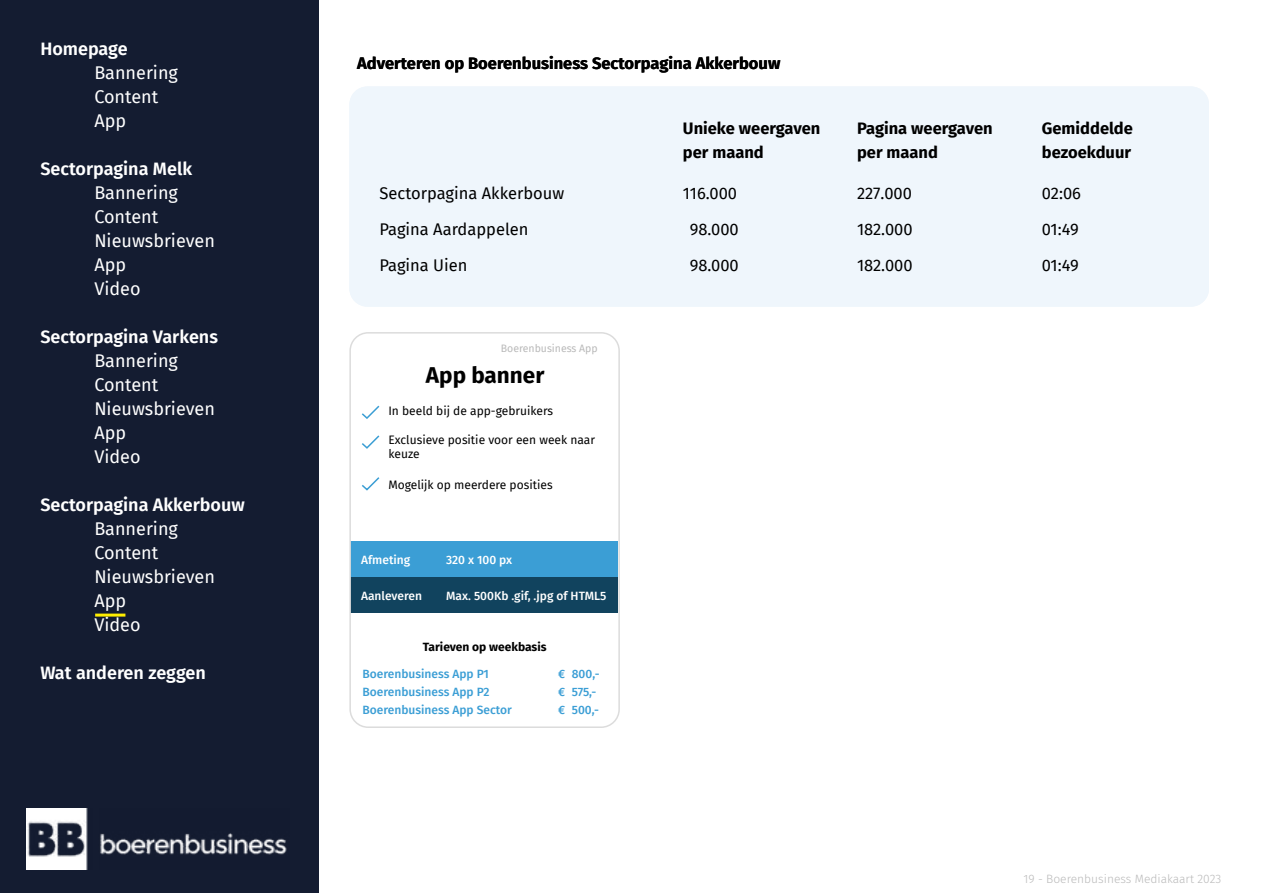
<style>
.page{position:relative;width:1263px;height:893px;background:#fff}
.page>*{position:absolute;margin:0;border:0;box-sizing:border-box;transform-origin:0 0}
.t1{font:700 22.5px "Fira Sans";color:#000}
.t2{font:18px/24px "Fira Sans";color:#fff}
.t3{font:600 18px "Fira Sans";color:#fff}
.t4{font:700 16.5px/24px "Fira Sans";color:#000}
.t5{font:16.5px/36px "Fira Sans";color:#000}
.t6{font:16.5px/36px "Fira Sans";letter-spacing:-.02em;color:#000}
.t7{font:12px/13.5px "Fira Sans";color:#000}
.t8{font:500 12px "Fira Sans";color:#3b9ed5}
.t9{font:500 12px "Fira Sans";color:#fff}
.t10{font:300 12px "Fira Sans";color:#bababa}
.t11{font:700 12px "Fira Sans";color:#000}
.t12{font:10.5px "Fira Sans";color:#bababa}
</style>
<div class="page">
<div style="left:0;top:0;width:319px;height:893px;background:#141c31"></div>
<img style="left:27px;top:809px;width:260px;height:60px">
<hr style="left:95px;top:614px;width:30px;height:3px;background:#ffed00">
<svg style="left:362px;top:405px;width:18px;height:14px"></svg>
<svg style="left:362px;top:435px;width:18px;height:14px"></svg>
<svg style="left:362px;top:477px;width:18px;height:14px"></svg>
<div style="left:350px;top:541px;width:268px;height:36px;background:#3b9ed5"></div>
<div style="left:350px;top:577px;width:268px;height:35px;background:#11435e"></div>
<div style="left:349px;top:332px;width:271px;height:396px;border:2px solid #dcdcdc;border-radius:18px"></div>
<div style="left:349px;top:86px;width:860px;height:221px;background:#eff6fc;border-radius:18px"></div>
<p class="t3" style="left:40px;top:34px;width:89px">Homepage</p>
<p class="t2" style="left:94px;top:60px;width:85px">Bannering<br>Content<br>App</p>
<p class="t3" style="left:40px;top:154px;width:153px">Sectorpagina Melk</p>
<p class="t2" style="left:94px;top:180px;width:122px">Bannering<br>Content<br>Nieuwsbrieven<br>App<br>Video</p>
<p class="t3" style="left:40px;top:322px;width:179px">Sectorpagina Varkens</p>
<p class="t2" style="left:94px;top:348px;width:122px">Bannering<br>Content<br>Nieuwsbrieven<br>App<br>Video</p>
<p class="t3" style="left:40px;top:490px;width:206px">Sectorpagina Akkerbouw</p>
<p class="t2" style="left:94px;top:516px;width:122px">Bannering<br>Content<br>Nieuwsbrieven<br>App<br>Video</p>
<p class="t3" style="left:40px;top:658px;width:167px">Wat anderen zeggen</p>
<p class="t4" style="left:357px;top:51px;width:425px">Adverteren op Boerenbusiness Sectorpagina Akkerbouw</p>
<p class="t4" style="left:683px;top:115px;width:139px">Unieke weergaven per maand</p>
<p class="t4" style="left:857px;top:115px;width:137px">Pagina weergaven per maand</p>
<p class="t4" style="left:1042px;top:115px;width:93px">Gemiddelde bezoekduur</p>
<p class="t5" style="left:379px;top:174px;width:186px">Sectorpagina Akkerbouw<br>Pagina Aardappelen<br>Pagina Uien</p>
<p class="t5" style="left:683px;top:174px;width:57px;text-align:center">116.000<br>98.000<br>98.000</p>
<p class="t5" style="left:857px;top:174px;width:57px;text-align:justify">227.000<br>182.000<br>182.000</p>
<p class="t6" style="left:1042px;top:174px;width:41px">02:06<br>01:49<br>01:49</p>
<p class="t12" style="left:501px;top:340px;width:98px">Boerenbusiness App</p>
<p class="t1" style="left:426px;top:356px;width:120px">App banner</p>
<p class="t7" style="left:388px;top:404px;width:166px">In beeld bij de app-gebruikers</p>
<p class="t7" style="left:388px;top:433px;width:208px">Exclusieve positie voor een week naar keuze</p>
<p class="t7" style="left:388px;top:477px;width:166px">Mogelijk op meerdere posities</p>
<p class="t9" style="left:361px;top:550px;width:51px">Afmeting</p>
<p class="t9" style="left:446px;top:550px;width:68px">320 x 100 px</p>
<p class="t9" style="left:361px;top:586px;width:63px">Aanleveren</p>
<p class="t9" style="left:446px;top:586px;width:162px">Max. 500Kb .gif, .jpg of HTML5</p>
<p class="t11" style="left:423px;top:637px;width:125px">Tarieven op weekbasis</p>
<p class="t8" style="left:362px;top:664px;width:128px">Boerenbusiness App P1</p>
<p class="t8" style="left:558px;top:664px;width:43px">€ 800,-</p>
<p class="t8" style="left:362px;top:682px;width:129px">Boerenbusiness App P2</p>
<p class="t8" style="left:558px;top:682px;width:40px">€ 575,-</p>
<p class="t8" style="left:362px;top:700px;width:151px">Boerenbusiness App Sector</p>
<p class="t8" style="left:558px;top:700px;width:42px">€ 500,-</p>
<p class="t10" style="left:1023px;top:871px;width:199px">19 - Boerenbusiness Mediakaart 2023</p>
</div>
